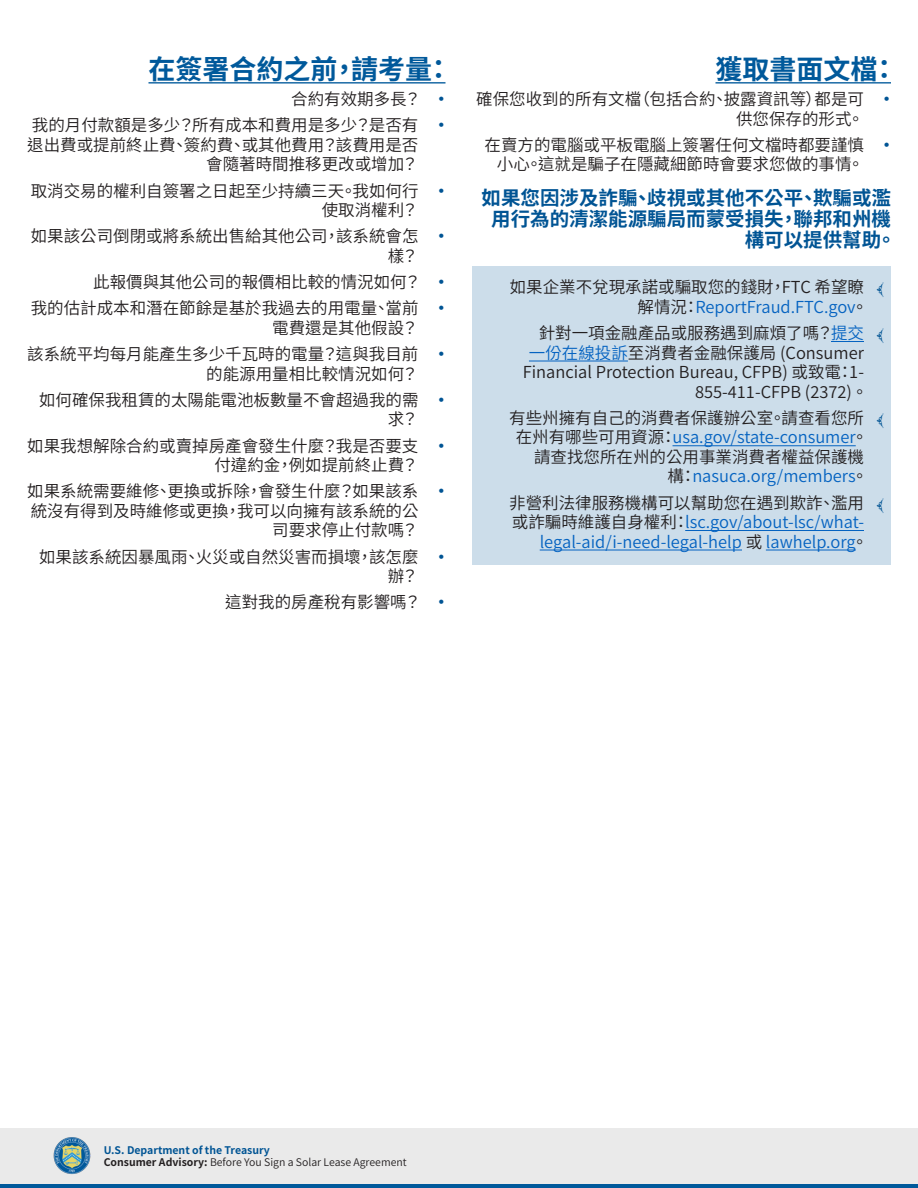
<style>
.page{position:relative;width:918px;height:1188px;background:#fff}
.page>*{position:absolute;margin:0;border:0;box-sizing:border-box;transform-origin:0 0}
.H2_Blue{font:700 27px "Source Han Sans TW";color:#00599b}
.t1{font:700 19.5px/21px "Source Han Sans TW";color:#005494;text-align:right}
.t2{font:16.5px/19.5px "Source Han Sans TW";color:#231f20;text-align:right}
.t3{font:16.5px/19.5px "Source Han Sans TW";color:#0563c1;text-align:right}
.t4{font:10.5px/12px "Source Han Sans TW";color:#231f20}
.s1{color:#0563c1}
.s2{color:#231f20}
.s3{font-weight:700;color:#005494}
.s4{font-weight:700}
</style>
<div class="page">
<div style="left:0;top:1128px;width:918px;height:56px;background:#eaeaea"></div>
<hr style="left:0;top:1184px;width:918px;height:4px;background:#00599b">
<img style="left:53px;top:1137px;width:38px;height:37px">
<hr style="left:148px;top:82px;width:298px;height:2px;background:#00599b">
<hr style="left:716px;top:82px;width:175px;height:2px;background:#00599b">
<div style="left:472px;top:267px;width:419px;height:63px;background:#ccddea"></div>
<div style="left:472px;top:312px;width:419px;height:103px;background:#ccddea"></div>
<hr style="left:831px;top:341px;width:33px;height:1px;background:#0563c1">
<hr style="left:529px;top:361px;width:99px;height:1px;background:#0563c1">
<div style="left:472px;top:397px;width:419px;height:103px;background:#ccddea"></div>
<hr style="left:673px;top:445px;width:183px;height:1px;background:#0563c1">
<div style="left:472px;top:482px;width:419px;height:83px;background:#ccddea"></div>
<hr style="left:685px;top:530px;width:179px;height:1px;background:#0563c1">
<hr style="left:540px;top:550px;width:202px;height:1px;background:#0563c1">
<hr style="left:766px;top:550px;width:90px;height:1px;background:#0563c1">
<p class="H2_Blue" style="left:148px;top:54px;width:305px">在簽署合約之前，請考量：</p>
<p class="t2" style="left:291px;top:90px;width:131px">合約有效期多長？</p>
<p class="t2" style="left:27px;top:116px;width:393px">我的月付款額是多少？所有成本和費用是多少？是否有退出費或提前終止費、簽約費、或其他費用？該費用是否會隨著時間推移更改或增加？</p>
<p class="t2" style="left:31px;top:181px;width:389px">取消交易的權利自簽署之日起至少持續三天。我如何行使取消權利？</p>
<p class="t2" style="left:31px;top:227px;width:389px">如果該公司倒閉或將系統出售給其他公司，該系統會怎樣？</p>
<p class="t2" style="left:93px;top:273px;width:329px">此報價與其他公司的報價相比較的情況如何？</p>
<p class="t2" style="left:31px;top:299px;width:389px">我的估計成本和潛在節餘是基於我過去的用電量、當前電費還是其他假設？</p>
<p class="t2" style="left:27px;top:345px;width:393px">該系統平均每月能產生多少千瓦時的電量？這與我目前的能源用量相比較情況如何？</p>
<p class="t2" style="left:39px;top:390px;width:381px">如何確保我租賃的太陽能電池板數量不會超過我的需求？</p>
<p class="t2" style="left:27px;top:436px;width:393px">如果我想解除合約或賣掉房產會發生什麼？我是否要支付違約金，例如提前終止費？</p>
<p class="t2" style="left:27px;top:482px;width:393px">如果系統需要維修、更換或拆除，會發生什麼？如果該系統沒有得到及時維修或更換，我可以向擁有該系統的公司要求停止付款嗎？</p>
<p class="t2" style="left:39px;top:547px;width:381px">如果該系統因暴風雨、火災或自然災害而損壞，該怎麼辦？</p>
<p class="t2" style="left:225px;top:593px;width:197px">這對我的房產稅有影響嗎？</p>
<p class="H2_Blue" style="left:716px;top:54px;width:184px">獲取書面文檔：</p>
<p class="t2" style="left:476px;top:90px;width:389px">確保您收到的所有文檔（包括合約、披露資訊等）都是可供您保存的形式。</p>
<p class="t2" style="left:484px;top:135px;width:381px">在賣方的電腦或平板電腦上簽署任何文檔時都要謹慎小心。這就是騙子在隱藏細節時會要求您做的事情。</p>
<h3 class="t1" style="left:482px;top:188px;width:416px">如果您因涉及詐騙、歧視或其他不公平、欺騙或濫用行為的清潔能源騙局而蒙受損失，聯邦和州機構可以提供幫助。</h3>
<p class="t2" style="left:510px;top:278px;width:360px">如果企業不兌現承諾或騙取您的錢財，FTC 希望瞭解情況：<span class="s1">ReportFraud.FTC.gov</span>。</p>
<p class="t2" style="left:523px;top:324px;width:347px">針對一項金融產品或服務遇到麻煩了嗎？<span class="s1">提交一份在線投訴</span>至消費者金融保護局 (Consumer<br>Financial Protection Bureau, CFPB) 或致電：1-<br>855-411-CFPB (2372) 。</p>
<p class="t2" style="left:509px;top:408px;width:360px">有些州擁有自己的消費者保護辦公室。請查看您所在州有哪些可用資源：<span class="s1">usa.gov/state-consumer</span>。請查找您所在州的公用事業消費者權益保護機<br>構：<span class="s1">nasuca.org/members</span>。</p>
<p class="t3" style="left:509px;top:493px;width:360px"><span class="s2">非營利法律服務機構可以幫助您在遇到欺詐、濫用或詐騙時維護自身權利：</span>lsc.gov/about-lsc/what&shy;legal-aid/i-need-legal-help <span class="s2">或</span> lawhelp.org<span class="s2">。</span></p>
<p class="t4" style="left:104px;top:1144px;width:305px"><span class="s3">U.S. Department of the Treasury<br></span><span class="s4">Consumer Advisory:</span> Before You Sign a Solar Lease Agreement</p>
</div>
